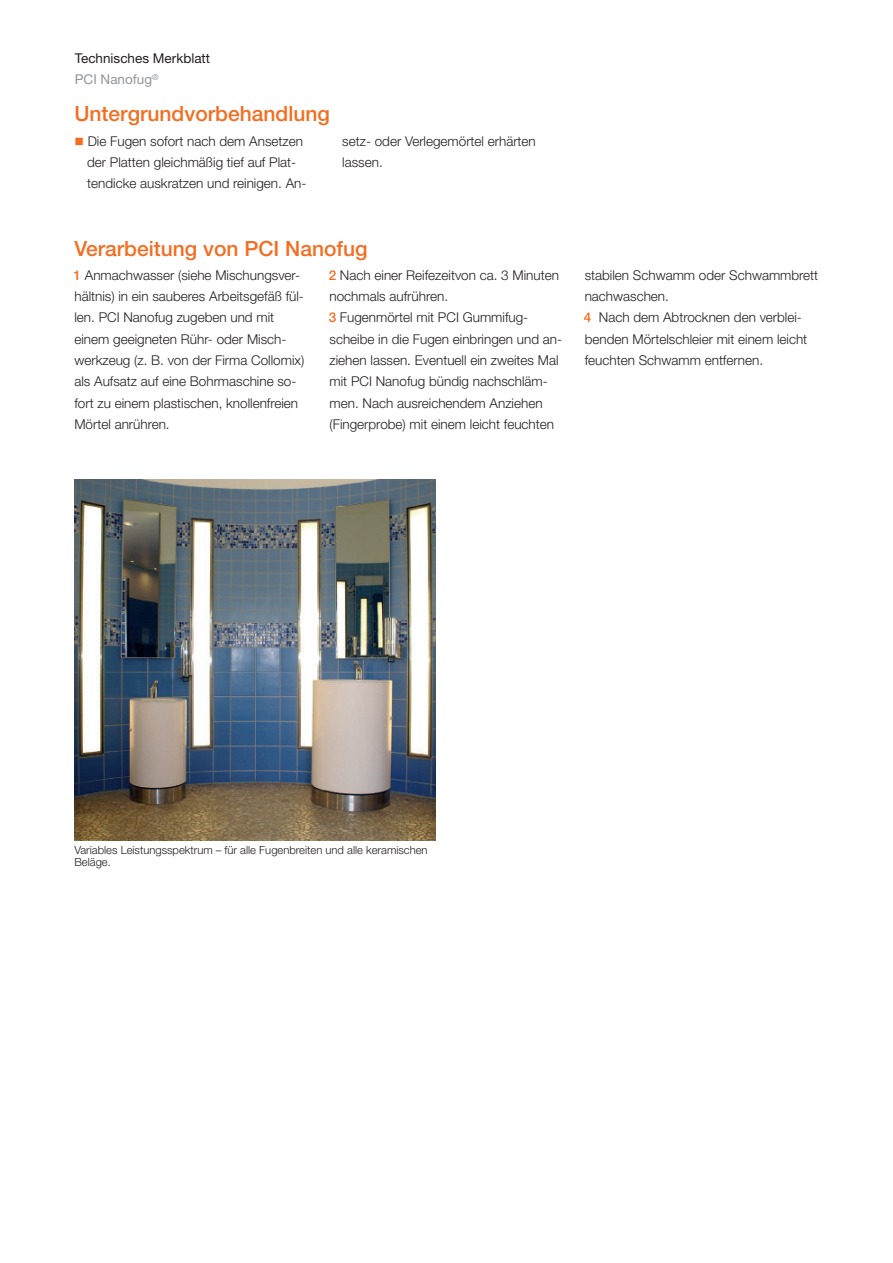
<style>
.page{position:relative;width:893px;height:1263px;background:#fff}
.page>*{position:absolute;margin:0;border:0;box-sizing:border-box;transform-origin:0 0}
.t1{font:500 21px "Helvetica Neue LT Pro";color:#f36e21}
.t2{font:300 13.5px/21.3px "Helvetica Neue LT Pro";color:#231f20}
.t3{font:13.5px/21.3px "Helvetica Neue LT Pro";color:#231f20}
.t4{font:300 11.25px/12px "Helvetica Neue LT Pro";color:#231f20}
.s1{color:#939598}
.s2{color:#f36e21}
.s3{font-weight:500;color:#f36e21}
</style>
<div class="page">
<img style="left:74px;top:479px;width:362px;height:362px">
<p class="t3" style="left:75px;top:49px;width:137px">Technisches Merkblatt<br><span class="s1">PCI Nanofug</span><sup>®</sup></p>
<h1 class="t1" style="left:74px;top:106px;width:257px">Untergrundvorbehandlung</h1>
<p class="t2" style="left:87px;top:132px;width:221px;text-indent:-13px"><span class="s2">■</span> Die Fugen sofort nach dem Ansetzen der Platten gleichmäßig tief auf Plat&shy;tendicke auskratzen und reinigen. An-</p>
<p class="t2" style="left:342px;top:132px;width:195px">setz- oder Verlegemörtel erhärten lassen.</p>
<h1 class="t1" style="left:74px;top:241px;width:295px">Verarbeitung von PCI Nanofug</h1>
<p class="t2" style="left:74px;top:266px;width:232px"><span class="s3">1</span> Anmachwasser (siehe Mischungsver&shy;hältnis) in ein sauberes Arbeitsgefäß fül&shy;len. PCI Nanofug zugeben und mit einem geeigneten Rühr- oder Misch&shy;werkzeug (z. B. von der Firma Collomix) als Aufsatz auf eine Bohrmaschine so&shy;fort zu einem plastischen, knollenfreien Mörtel anrühren.</p>
<p class="t2" style="left:329px;top:266px;width:235px"><span class="s3">2</span> Nach einer Reifezeitvon ca. 3 Minuten nochmals aufrühren.<br><span class="s3">3</span> Fugenmörtel mit PCI Gummifug&shy;scheibe in die Fugen einbringen und an&shy;ziehen lassen. Eventuell ein zweites Mal mit PCI Nanofug bündig nachschläm&shy;men. Nach ausreichendem Anziehen (Fingerprobe) mit einem leicht feuchten</p>
<p class="t2" style="left:584px;top:266px;width:236px">stabilen Schwamm oder Schwammbrett nachwaschen.<br><span class="s3">4</span> Nach dem Abtrocknen den verblei&shy;benden Mörtelschleier mit einem leicht feuchten Schwamm entfernen.</p>
<p class="t4" style="left:74px;top:845px;width:355px">Variables Leistungsspektrum – für alle Fugenbreiten und alle keramischen<br>Beläge.</p>
</div>
